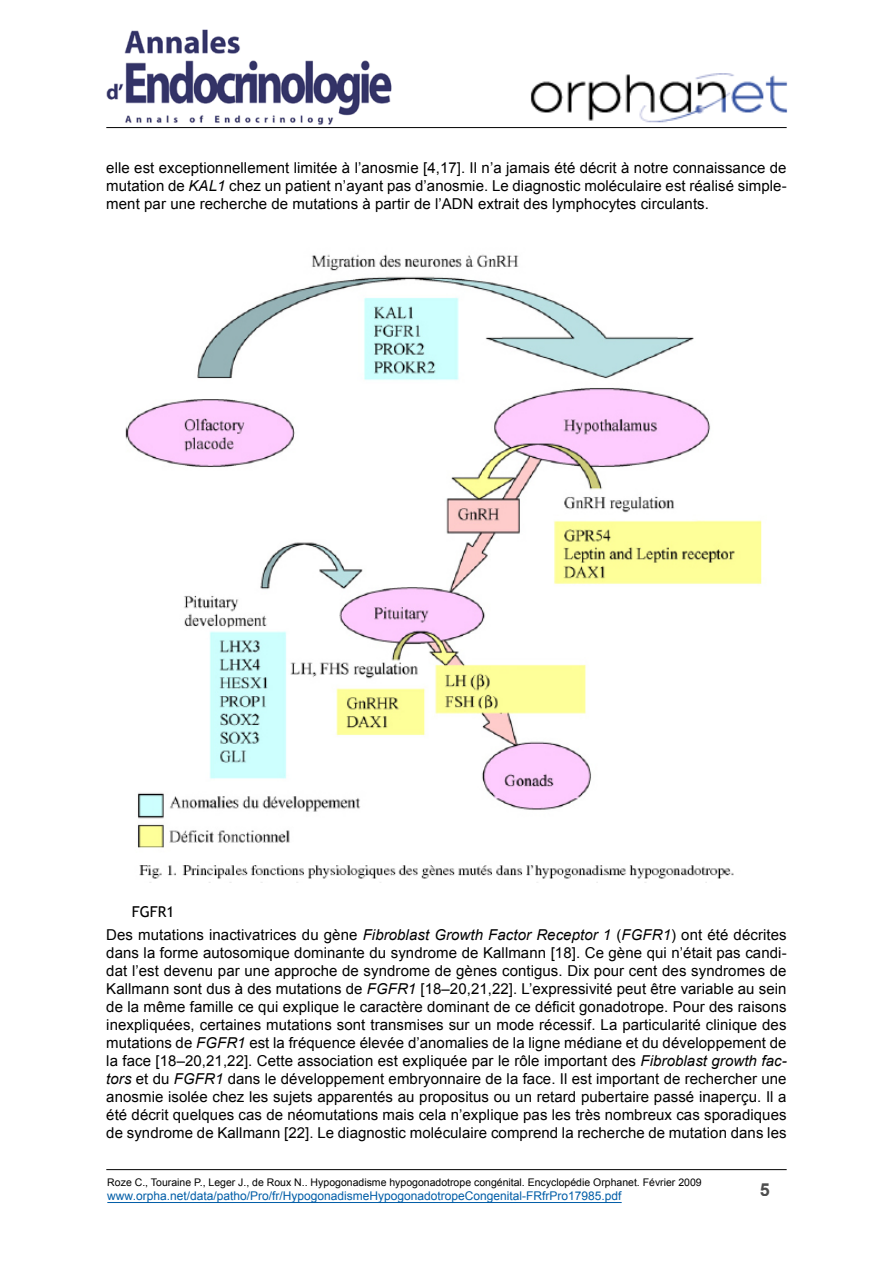
<style>
.page{position:relative;width:893px;height:1263px;background:#fff}
.page>*{position:absolute;margin:0;border:0;box-sizing:border-box;transform-origin:0 0}
.t1{font:15px/18px "Arial";letter-spacing:.005em;color:#000;text-align:justify}
.t2{font:15px "Trebuchet MS";color:#000}
.t3{font:12px "Arial";color:#005da7}
.t4{font:10.5px "Arial";color:#000}
.s1{font-style:italic}
</style>
<div class="page">
<hr style="left:107px;top:1202px;width:515px;height:1px;background:#005da7">
<hr style="left:106px;top:127px;width:681px;height:1px;background:#000">
<hr style="left:106px;top:1169px;width:681px;height:1px;background:#000">
<img style="left:530px;top:73px;width:258px;height:50px">
<img style="left:106px;top:29px;width:286px;height:95px">
<img style="left:125px;top:254px;width:637px;height:629px">
<p class="t1" style="left:106px;top:158px;width:682px">elle est exceptionnellement limitée à l’anosmie [4,17]. Il n’a jamais été décrit à notre connaissance de mutation de <span class="s1">KAL1</span> chez un patient n’ayant pas d’anosmie. Le diagnostic moléculaire est réalisé simple&shy;ment par une recherche de mutations à partir de l’ADN extrait des lymphocytes circulants.</p>
<p class="t2" style="left:132px;top:903px;width:44px">FGFR1</p>
<p class="t1" style="left:106px;top:925px;width:682px">Des mutations inactivatrices du gène <span class="s1">Fibroblast Growth Factor Receptor 1</span> (<span class="s1">FGFR1</span>) ont été décrites dans la forme autosomique dominante du syndrome de Kallmann [18]. Ce gène qui n’était pas candi&shy;dat l’est devenu par une approche de syndrome de gènes contigus. Dix pour cent des syndromes de Kallmann sont dus à des mutations de <span class="s1">FGFR1</span> [18–20,21,22]. L’expressivité peut être variable au sein de la même famille ce qui explique le caractère dominant de ce déficit gonadotrope. Pour des raisons inexpliquées, certaines mutations sont transmises sur un mode récessif. La particularité clinique des mutations de <span class="s1">FGFR1</span> est la fréquence élevée d’anomalies de la ligne médiane et du développement de la face [18–20,21,22]. Cette association est expliquée par le rôle important des <span class="s1">Fibroblast growth fac&shy;tors</span> et du <span class="s1">FGFR1</span> dans le développement embryonnaire de la face. Il est important de rechercher une anosmie isolée chez les sujets apparentés au propositus ou un retard pubertaire passé inaperçu. Il a été décrit quelques cas de néomutations mais cela n’explique pas les très nombreux cas sporadiques de syndrome de Kallmann [22]. Le diagnostic moléculaire comprend la recherche de mutation dans les</p>
<p class="t4" style="left:107px;top:1175px;width:596px">Roze C., Touraine P., Leger J., de Roux N.. Hypogonadisme hypogonadotrope congénital. Encyclopédie Orphanet. Février 2009</p>
<p class="t3" style="left:107px;top:1188px;width:516px">www.orpha.net/data/patho/Pro/fr/HypogonadismeHypogonadotropeCongenital-FRfrPro17985.pdf</p>
</div>
